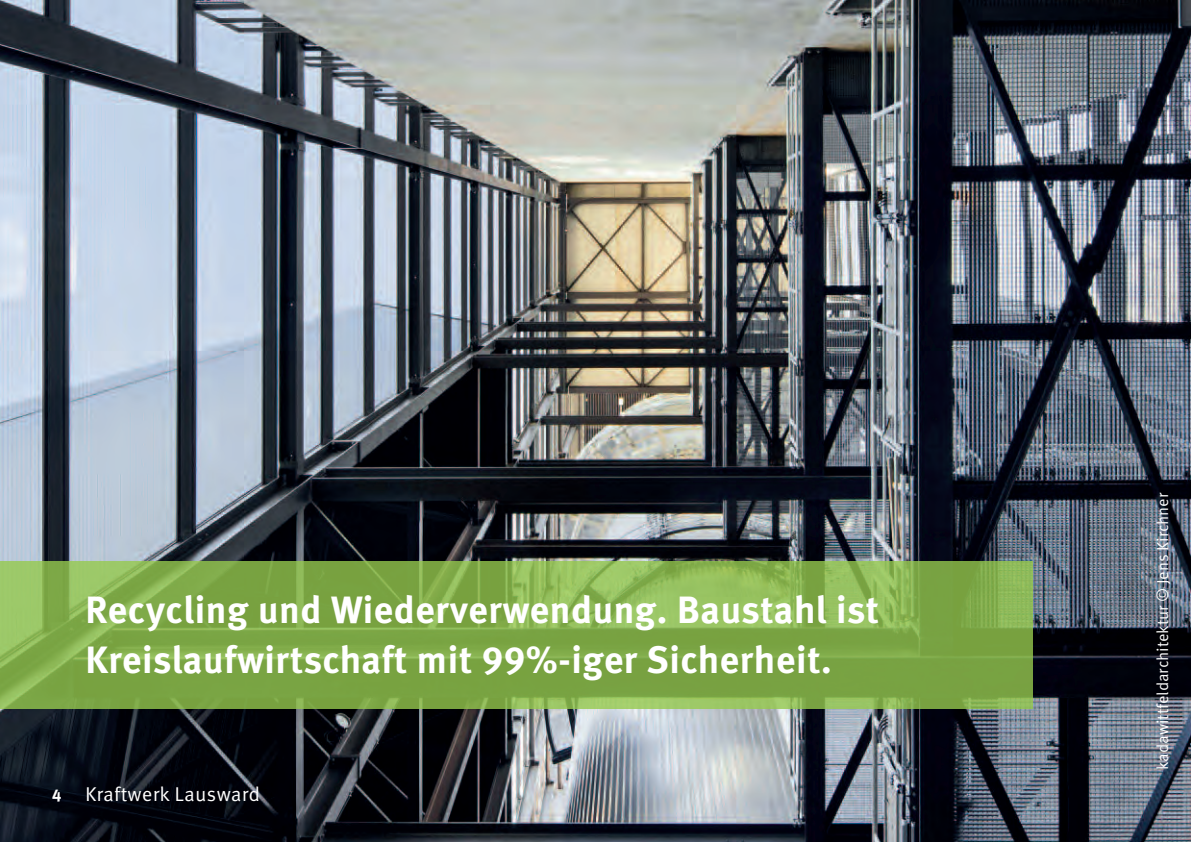
<style>
.page{position:relative;width:1191px;height:842px;background:#fff}
.page>*{position:absolute;margin:0;border:0;box-sizing:border-box;transform-origin:0 0}
.t1{font:700 38px/50px "Meta Corr";color:#fff}
.t2{font:20px "Meta Corr";letter-spacing:.005em;color:#fff}
.t3{font:16px "Meta Corr";color:#fff}
.s1{font-weight:700;font-size:17px}
</style>
<div class="page">
<img style="left:0;top:0;width:1191px;height:842px">
<div style="left:0;top:561px;width:1032px;height:148px;background:#96ca4e;opacity:.8"></div>
<p class="t1" style="left:85px;top:589px;width:795px">Recycling und Wiederverwendung. Baustahl ist<br>Kreislaufwirtschaft mit 99%-iger Sicherheit.</p>
<p class="t2" style="left:52px;top:788px;width:210px"><span class="s1">4</span> Kraftwerk Lausward</p>
<p class="t3" style="left:1157px;top:770px;width:279px;rotate:-90deg">kadawittfeldarchitektur © Jens Kirchner</p>
</div>
